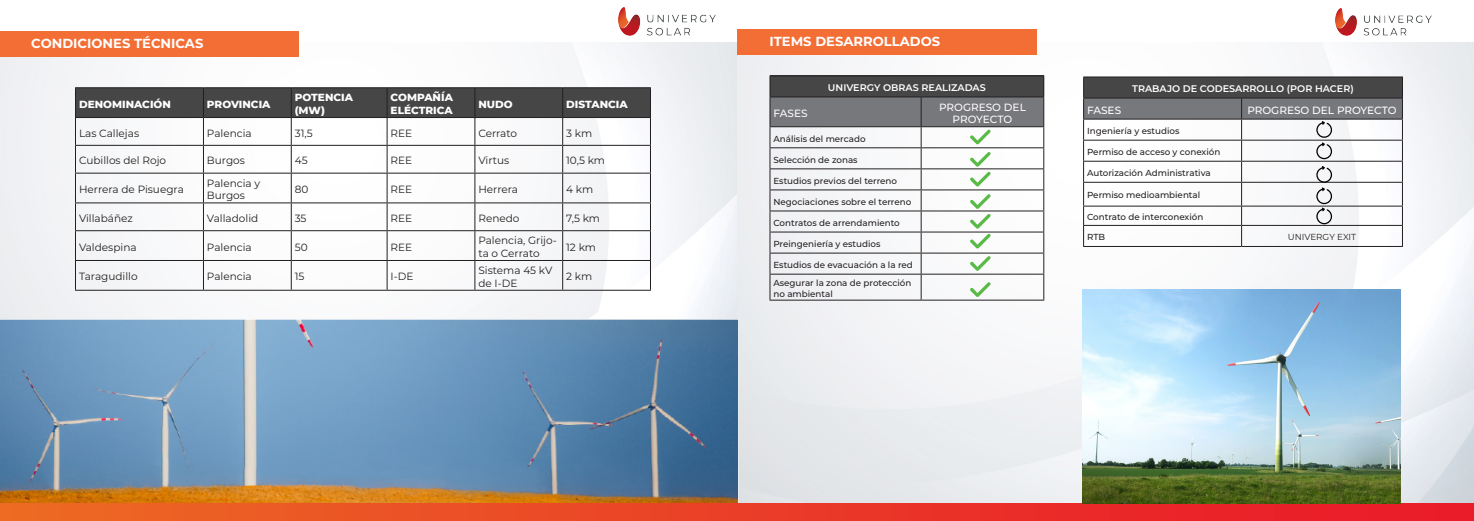
<style>
.page{position:relative;width:1474px;height:521px;background:#fff}
.page>*{position:absolute;margin:0;border:0;box-sizing:border-box;transform-origin:0 0}
.t1{font:700 13.12px "Montserrat";color:#fff}
.t2{font:10.5px/12.6px "Montserrat";color:#231f20}
.t3{font:800 10.5px/12.6px "Montserrat";color:#fff}
.t4{font:500 10.5px/12.6px "Montserrat";color:#fefafc;text-align:center}
.t5{font:500 10.5px "Montserrat";color:#fff}
.t6{font:600 9.62px "Montserrat";color:#fff}
.t7{font:500 8.75px/10.5px "Montserrat";color:#231f20}
.t8{font:8.75px "Montserrat";color:#231f20}
</style>
<div class="page">
<img style="left:0;top:42px;width:1473px;height:462px">
<img style="left:618px;top:8px;width:97px;height:27px">
<img style="left:1335px;top:9px;width:96px;height:27px">
<hr style="left:75px;top:87px;width:128px;height:1px;background:#231f20">
<hr style="left:203px;top:87px;width:88px;height:1px;background:#231f20">
<hr style="left:291px;top:87px;width:96px;height:1px;background:#231f20">
<hr style="left:387px;top:87px;width:88px;height:1px;background:#231f20">
<hr style="left:475px;top:87px;width:87px;height:1px;background:#231f20">
<hr style="left:562px;top:87px;width:89px;height:1px;background:#231f20">
<svg style="left:75px;top:88px;width:576px;height:202px"></svg>
<hr style="left:75px;top:290px;width:128px;height:1px;background:#231f20">
<hr style="left:203px;top:290px;width:88px;height:1px;background:#231f20">
<hr style="left:291px;top:290px;width:96px;height:1px;background:#231f20">
<hr style="left:387px;top:290px;width:88px;height:1px;background:#231f20">
<hr style="left:475px;top:290px;width:87px;height:1px;background:#231f20">
<hr style="left:562px;top:290px;width:89px;height:1px;background:#231f20">
<div style="left:0;top:32px;width:298px;height:25px;background:#f26e35"></div>
<div style="left:737px;top:30px;width:299px;height:25px;background:#f26e35"></div>
<hr style="left:769px;top:75px;width:152px;height:1px;background:#231f20">
<hr style="left:921px;top:75px;width:123px;height:1px;background:#231f20">
<hr style="left:769px;top:300px;width:152px;height:1px;background:#231f20">
<hr style="left:921px;top:300px;width:123px;height:1px;background:#231f20">
<hr style="left:1083px;top:246px;width:158px;height:1px;background:#231f20">
<hr style="left:1241px;top:246px;width:161px;height:1px;background:#231f20">
<svg style="left:1083px;top:77px;width:319px;height:169px"></svg>
<svg style="left:769px;top:76px;width:275px;height:224px"></svg>
<img style="left:0;top:320px;width:738px;height:184px">
<div style="left:0;top:504px;width:1473px;height:17px;background:linear-gradient(to right,#ec6a24,#e9152a)"></div>
<img style="left:1082px;top:290px;width:318px;height:214px">
<p class="t1" style="left:31px;top:34px;width:174px">CONDICIONES TÉCNICAS</p>
<p class="t1" style="left:769px;top:32px;width:172px">ITEMS DESARROLLADOS</p>
<p class="t6" style="left:828px;top:81px;width:159px">UNIVERGY OBRAS REALIZADAS</p>
<p class="t4" style="left:773px;top:106px;width:36px">FASES</p>
<p class="t4" style="left:939px;top:100px;width:88px">PROGRESO DEL<br>PROYECTO</p>
<p class="t7" style="left:773px;top:133px;width:94px">Análisis del mercado</p>
<p class="t7" style="left:773px;top:154px;width:86px">Selección de zonas</p>
<p class="t7" style="left:773px;top:175px;width:125px">Estudios previos del terreno</p>
<p class="t7" style="left:773px;top:196px;width:139px">Negociaciones sobre el terreno</p>
<p class="t7" style="left:773px;top:217px;width:128px">Contratos de arrendamiento</p>
<p class="t7" style="left:773px;top:238px;width:108px">Preingeniería y estudios</p>
<p class="t7" style="left:773px;top:259px;width:141px">Estudios de evacuación a la red</p>
<p class="t7" style="left:773px;top:277px;width:139px">Asegurar la zona de protección no ambiental</p>
<p class="t3" style="left:79px;top:97px;width:93px">DENOMINACIÓN</p>
<p class="t3" style="left:207px;top:97px;width:65px">PROVINCIA</p>
<p class="t3" style="left:295px;top:91px;width:60px">POTENCIA (MW)</p>
<p class="t3" style="left:390px;top:91px;width:64px">COMPAÑÍA</p>
<p class="t3" style="left:478px;top:97px;width:36px">NUDO</p>
<p class="t3" style="left:566px;top:97px;width:63px">DISTANCIA</p>
<p class="t3" style="left:390px;top:103px;width:64px">ELÉCTRICA</p>
<p class="t2" style="left:79px;top:126px;width:62px">Las Callejas</p>
<p class="t2" style="left:207px;top:126px;width:46px">Palencia</p>
<p class="t2" style="left:295px;top:126px;width:19px">31,5</p>
<p class="t2" style="left:390px;top:126px;width:23px">REE</p>
<p class="t2" style="left:478px;top:126px;width:40px">Cerrato</p>
<p class="t2" style="left:566px;top:126px;width:28px">3 km</p>
<p class="t2" style="left:79px;top:154px;width:89px">Cubillos del Rojo</p>
<p class="t2" style="left:207px;top:154px;width:39px">Burgos</p>
<p class="t2" style="left:295px;top:154px;width:14px">45</p>
<p class="t2" style="left:390px;top:154px;width:23px">REE</p>
<p class="t2" style="left:478px;top:154px;width:32px">Virtus</p>
<p class="t2" style="left:566px;top:154px;width:40px">10,5 km</p>
<p class="t2" style="left:79px;top:183px;width:106px">Herrera de Pisuegra</p>
<p class="t2" style="left:207px;top:176px;width:55px">Palencia y</p>
<p class="t2" style="left:207px;top:189px;width:39px">Burgos</p>
<p class="t2" style="left:295px;top:183px;width:15px">80</p>
<p class="t2" style="left:390px;top:183px;width:23px">REE</p>
<p class="t2" style="left:478px;top:183px;width:41px">Herrera</p>
<p class="t2" style="left:566px;top:183px;width:29px">4 km</p>
<p class="t2" style="left:79px;top:211px;width:55px">Villabáñez</p>
<p class="t2" style="left:207px;top:211px;width:53px">Valladolid</p>
<p class="t2" style="left:295px;top:211px;width:13px">35</p>
<p class="t2" style="left:390px;top:211px;width:23px">REE</p>
<p class="t2" style="left:478px;top:211px;width:43px">Renedo</p>
<p class="t2" style="left:566px;top:211px;width:35px">7,5 km</p>
<p class="t2" style="left:79px;top:240px;width:59px">Valdespina</p>
<p class="t2" style="left:207px;top:240px;width:46px">Palencia</p>
<p class="t2" style="left:295px;top:240px;width:14px">50</p>
<p class="t2" style="left:390px;top:240px;width:23px">REE</p>
<p class="t2" style="left:478px;top:234px;width:80px">Palencia, Grijo&shy;ta o Cerrato</p>
<p class="t2" style="left:566px;top:240px;width:31px">12 km</p>
<p class="t2" style="left:79px;top:270px;width:60px">Taragudillo</p>
<p class="t2" style="left:207px;top:270px;width:46px">Palencia</p>
<p class="t2" style="left:295px;top:270px;width:11px">15</p>
<p class="t2" style="left:390px;top:270px;width:24px">I-DE</p>
<p class="t2" style="left:478px;top:264px;width:76px">Sistema 45 kV de I-DE</p>
<p class="t2" style="left:566px;top:270px;width:28px">2 km</p>
<p class="t6" style="left:1132px;top:82px;width:223px">TRABAJO DE CODESARROLLO (POR HACER)</p>
<p class="t5" style="left:1087px;top:103px;width:36px">FASES</p>
<p class="t5" style="left:1247px;top:103px;width:151px">PROGRESO DEL PROYECTO</p>
<p class="t7" style="left:1087px;top:125px;width:94px">Ingeniería y estudios</p>
<p class="t7" style="left:1087px;top:146px;width:135px">Permiso de acceso y conexión</p>
<p class="t7" style="left:1087px;top:167px;width:125px">Autorización Administrativa</p>
<p class="t7" style="left:1087px;top:190px;width:115px">Permiso medioambiental</p>
<p class="t7" style="left:1087px;top:211px;width:118px">Contrato de interconexión</p>
<p class="t7" style="left:1087px;top:231px;width:20px">RTB</p>
<p class="t8" style="left:1287px;top:231px;width:70px">UNIVERGY EXIT</p>
</div>
